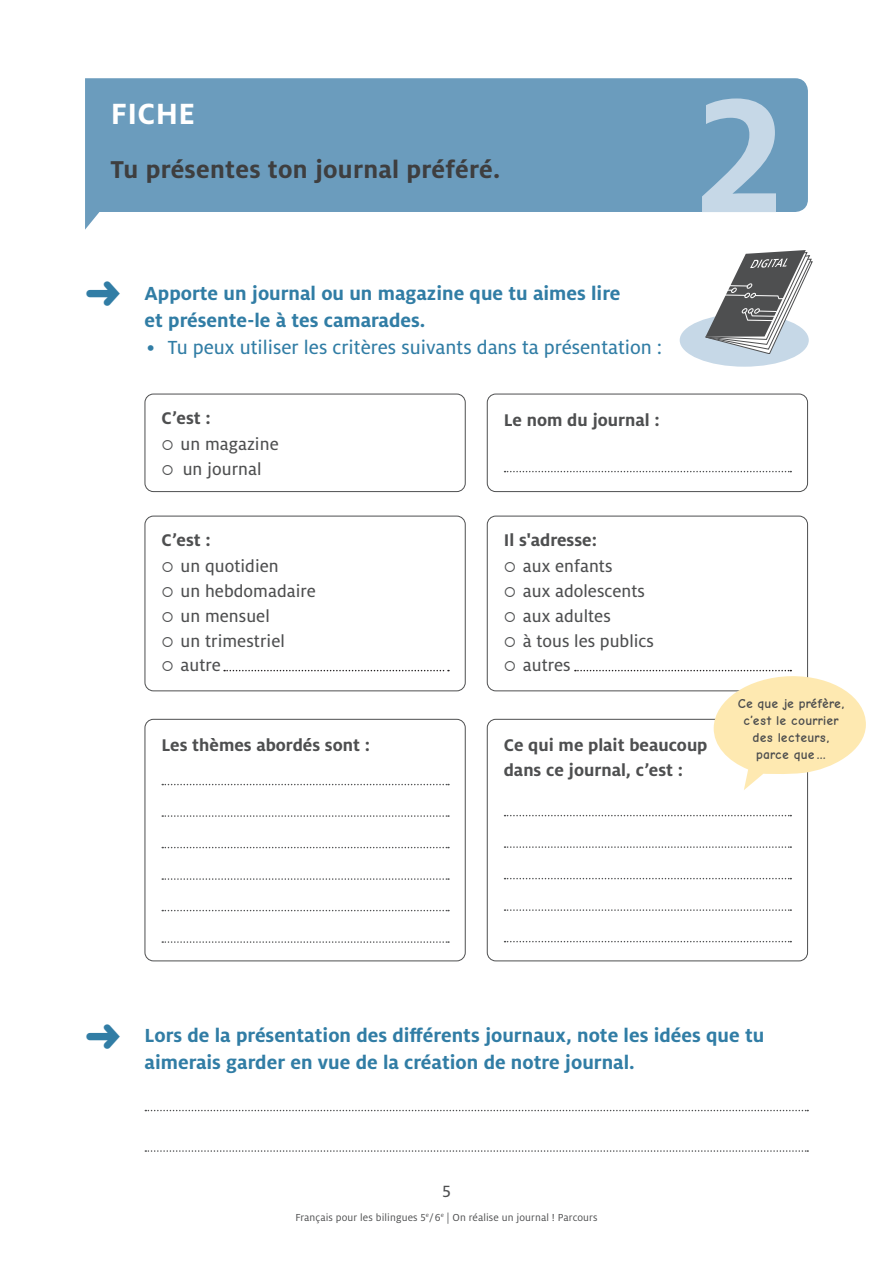
<style>
.page{position:relative;width:893px;height:1263px;background:#fff}
.page>*{position:absolute;margin:0;border:0;box-sizing:border-box;transform-origin:0 0}
.t1{font:700 180px "Milo OT";color:#c6d8e7}
.t2{font:700 32.4px "Milo OT";letter-spacing:.015em;color:#fff}
.t3{font:700 27px "Milo OT";letter-spacing:.01em;color:#3e3e3f}
.t4{font:700 21px/27px "Milo OT";color:#317da5}
.t5{font:21px "Milo OT Text";color:#317da5}
.t6{font:18.75px "Milo OT Text";letter-spacing:.005em;color:#4e4f50}
.t7{font:700 18.75px/24.8px "Milo OT";color:#4e4f50}
.t8{font:18px "Milo OT Text";color:#4e4f50}
.t9{font:700 13.2px/17px "Comic Neue";letter-spacing:-.01em;color:#4b4c4d;text-align:center}
.t10{font:11.25px "Milo OT";letter-spacing:.01em;color:#4e4f50}
</style>
<div class="page">
<svg style="left:85px;top:78px;width:723px;height:152px;background:#7ca7c4"></svg>
<div style="left:680px;top:314px;width:129px;height:53px;background:#c6d8e7;border-radius:50%"></div>
<svg style="left:145px;top:1110px;width:663px;height:1px"></svg>
<svg style="left:145px;top:1150px;width:663px;height:2px"></svg>
<div style="left:145px;top:394px;width:321px;height:98px;border:1px solid #4e4f50;border-radius:9px"></div>
<svg style="left:224px;top:670px;width:225px;height:1px"></svg>
<div style="left:145px;top:516px;width:321px;height:175px;border:1px solid #4e4f50;border-radius:9px"></div>
<svg style="left:162px;top:784px;width:287px;height:1px"></svg>
<svg style="left:162px;top:815px;width:287px;height:2px"></svg>
<svg style="left:162px;top:847px;width:287px;height:1px"></svg>
<svg style="left:162px;top:878px;width:287px;height:2px"></svg>
<svg style="left:162px;top:910px;width:287px;height:1px"></svg>
<svg style="left:162px;top:941px;width:287px;height:2px"></svg>
<div style="left:145px;top:719px;width:321px;height:242px;border:1px solid #4e4f50;border-radius:9px"></div>
<svg style="left:505px;top:815px;width:286px;height:1px"></svg>
<svg style="left:505px;top:846px;width:286px;height:2px"></svg>
<svg style="left:505px;top:878px;width:286px;height:1px"></svg>
<svg style="left:505px;top:909px;width:286px;height:2px"></svg>
<svg style="left:505px;top:941px;width:286px;height:1px"></svg>
<div style="left:487px;top:719px;width:321px;height:242px;border:1px solid #4e4f50;border-radius:9px"></div>
<div style="left:487px;top:516px;width:321px;height:175px;border:1px solid #4e4f50;border-radius:9px"></div>
<svg style="left:505px;top:471px;width:286px;height:1px"></svg>
<div style="left:487px;top:394px;width:321px;height:98px;border:1px solid #4e4f50;border-radius:9px"></div>
<svg style="left:575px;top:670px;width:291px;height:120px"></svg>
<svg style="left:705px;top:250px;width:107px;height:104px"></svg>
<h2 class="t2" style="left:111px;top:96px;width:86px">FICHE</h2>
<p class="t3" style="left:111px;top:154px;width:391px">Tu présentes ton journal préféré.</p>
<p class="t4" style="left:145px;top:280px;width:477px">Apporte un journal ou un magazine que tu aimes lire et présente-le à tes camarades.</p>
<p class="t5" style="left:147px;top:336px;width:517px">• Tu peux utiliser les critères suivants dans ta présentation :</p>
<p class="t7" style="left:161px;top:406px;width:51px">C’est :</p>
<p class="t6" style="left:161px;top:434px;width:119px">○ un magazine</p>
<p class="t6" style="left:161px;top:459px;width:101px">○ un journal</p>
<p class="t7" style="left:161px;top:528px;width:51px">C’est :</p>
<p class="t6" style="left:161px;top:556px;width:119px">○ un quotidien</p>
<p class="t6" style="left:161px;top:581px;width:156px">○ un hebdomadaire</p>
<p class="t6" style="left:161px;top:606px;width:110px">○ un mensuel</p>
<p class="t6" style="left:161px;top:630px;width:125px">○ un trimestriel</p>
<p class="t6" style="left:161px;top:655px;width:61px">○ autre</p>
<p class="t7" style="left:504px;top:408px;width:157px">Le nom du journal :</p>
<p class="t7" style="left:504px;top:528px;width:95px">Il s'adresse:</p>
<p class="t6" style="left:504px;top:556px;width:110px">○ aux enfants</p>
<p class="t6" style="left:504px;top:581px;width:143px">○ aux adolescents</p>
<p class="t6" style="left:504px;top:606px;width:109px">○ aux adultes</p>
<p class="t6" style="left:504px;top:630px;width:152px">○ à tous les publics</p>
<p class="t6" style="left:504px;top:655px;width:68px">○ autres</p>
<h1 class="t1" style="left:689px;top:54px;width:102px">2</h1>
<p class="t7" style="left:161px;top:732px;width:210px">Les thèmes abordés sont :</p>
<p class="t7" style="left:504px;top:732px;width:205px">Ce qui me plait beaucoup dans ce journal, c’est :</p>
<p class="t9" style="left:738px;top:695px;width:109px">Ce que je préfère, c’est le courrier des lecteurs, parce que…</p>
<p class="t4" style="left:145px;top:1022px;width:621px">Lors de la présentation des différents journaux, note les idées que tu aimerais garder en vue de la création de notre journal.</p>
<p class="t8" style="left:441px;top:1181px;width:12px">5</p>
<p class="t10" style="left:295px;top:1211px;width:304px">Français pour les bilingues 5<sup>e</sup>/ 6<sup>e</sup> | On réalise un journal ! Parcours</p>
</div>
